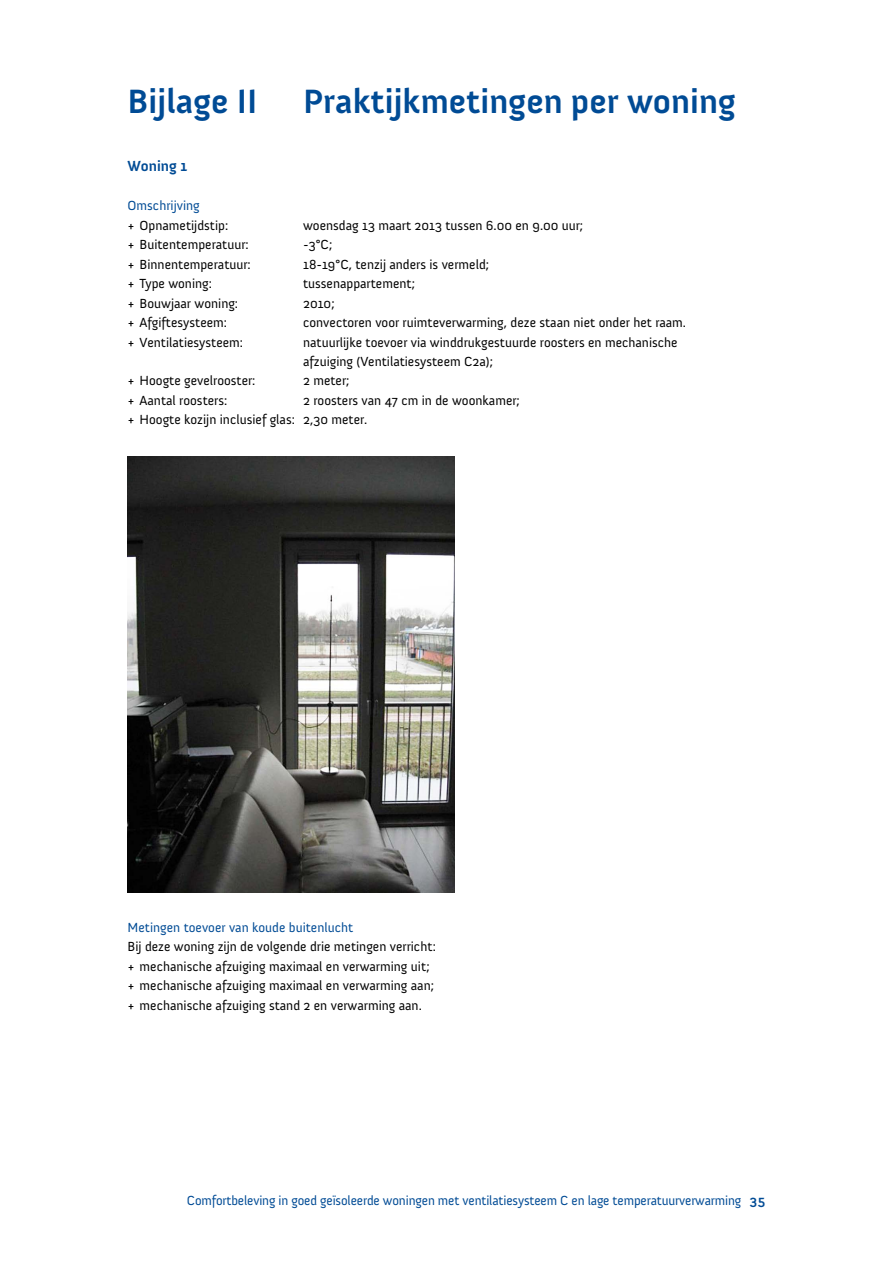
<style>
.page{position:relative;width:893px;height:1263px;background:#fff}
.page>*{position:absolute;margin:0;border:0;box-sizing:border-box;transform-origin:0 0}
.t1{font:700 34.5px "Anivers";color:#004b95}
.t2{font:700 15px "Anivers";color:#004b95}
.t3{font:13.5px/19.5px "Anivers";color:#000}
.t4{font:13.5px "Anivers";letter-spacing:-.01em;color:#004b95}
.s1{font-weight:700}
</style>
<div class="page">
<img style="left:128px;top:456px;width:327px;height:437px">
<h1 class="t1" style="left:128px;top:82px;width:131px">Bijlage II</h1>
<h1 class="t1" style="left:303px;top:82px;width:434px">Praktijkmetingen per woning</h1>
<p class="t2" style="left:128px;top:158px;width:61px">Woning 1</p>
<p class="t4" style="left:128px;top:198px;width:74px">Omschrijving</p>
<p class="t3" style="left:128px;top:215px;width:102px">+ Opnametijdstip:</p>
<p class="t3" style="left:303px;top:215px;width:282px">woensdag 13 maart 2013 tussen 6.00 en 9.00 uur;</p>
<p class="t3" style="left:128px;top:235px;width:122px">+ Buitentemperatuur:</p>
<p class="t3" style="left:303px;top:235px;width:31px">-3°C;</p>
<p class="t3" style="left:128px;top:254px;width:125px">+ Binnentemperatuur:</p>
<p class="t3" style="left:303px;top:254px;width:188px">18-19°C, tenzij anders is vermeld;</p>
<p class="t3" style="left:128px;top:274px;width:86px">+ Type woning:</p>
<p class="t3" style="left:303px;top:274px;width:114px">tussenappartement;</p>
<p class="t3" style="left:128px;top:293px;width:112px">+ Bouwjaar woning:</p>
<p class="t3" style="left:303px;top:293px;width:33px">2010;</p>
<p class="t3" style="left:128px;top:313px;width:101px">+ Afgiftesysteem:</p>
<p class="t3" style="left:303px;top:313px;width:385px">convectoren voor ruimteverwarming, deze staan niet onder het raam.</p>
<p class="t3" style="left:128px;top:332px;width:117px">+ Ventilatiesysteem:</p>
<p class="t3" style="left:303px;top:332px;width:376px">natuurlijke toevoer via winddrukgestuurde roosters en mechanische afzuiging (Ventilatiesysteem C2a);</p>
<p class="t3" style="left:128px;top:371px;width:129px">+ Hoogte gevelrooster:</p>
<p class="t3" style="left:303px;top:371px;width:48px">2 meter;</p>
<p class="t3" style="left:128px;top:391px;width:101px">+ Aantal roosters:</p>
<p class="t3" style="left:128px;top:391px;width:394px;text-indent:176px">2 roosters van 47 cm in de woonkamer; + Hoogte kozijn inclusief glas: 2,30 meter.</p>
<p class="t4" style="left:128px;top:920px;width:227px">Metingen toevoer van koude buitenlucht</p>
<p class="t3" style="left:128px;top:937px;width:310px">Bij deze woning zijn de volgende drie metingen verricht: + mechanische afzuiging maximaal en verwarming uit; + mechanische afzuiging maximaal en verwarming aan; + mechanische afzuiging stand 2 en verwarming aan.</p>
<p class="t4" style="left:187px;top:1193px;width:580px">Comfortbeleving in goed geïsoleerde woningen met ventilatiesysteem C en lage temperatuurverwarming <span class="s1">35</span></p>
</div>
